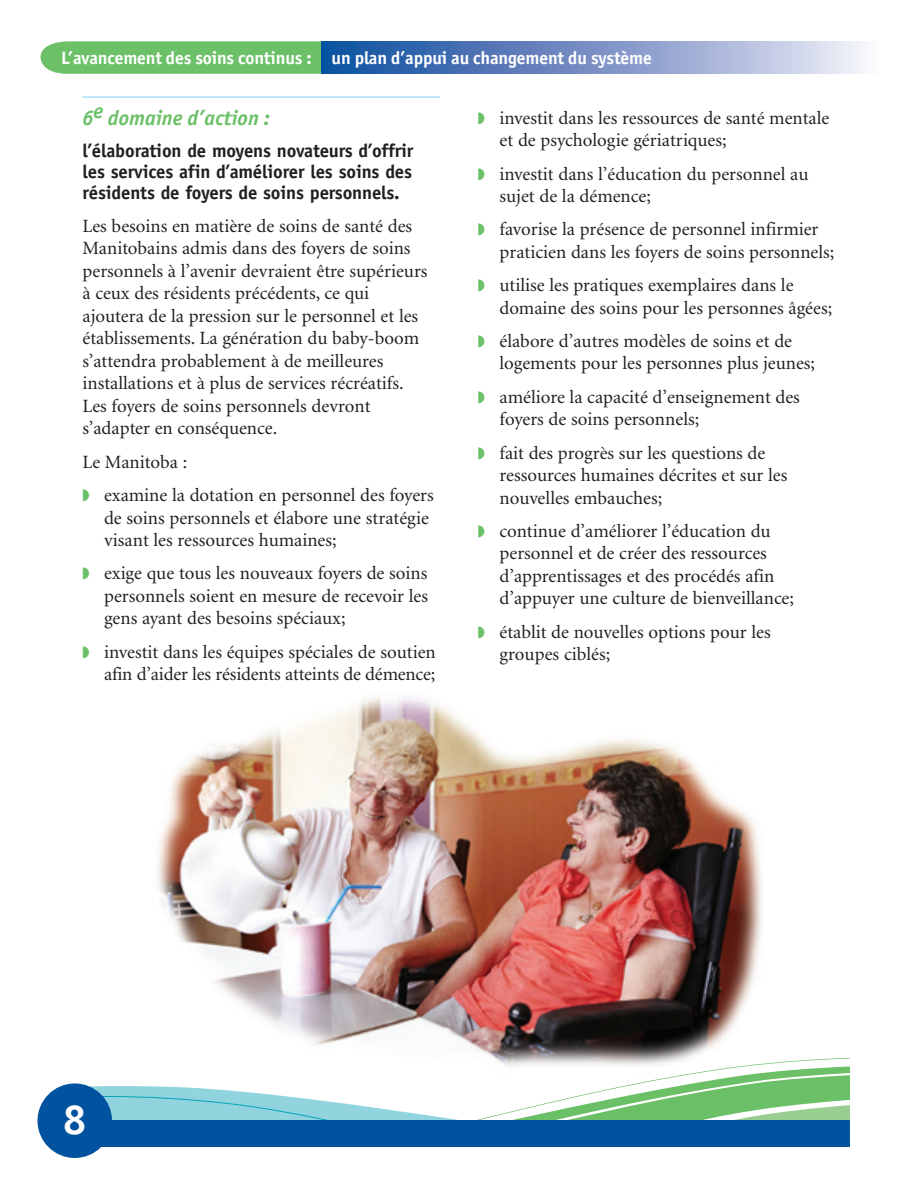
<style>
.page{position:relative;width:918px;height:1188px;background:#fff}
.page>*{position:absolute;margin:0;border:0;box-sizing:border-box;transform-origin:0 0}
.t1{font:700 42px "Officina San ITC";color:#fff}
.t2{font:italic 700 21px "Officina San ITC";color:#6cc068}
.t3{font:18.75px/22.5px "Minion";color:#231f20}
.t4{font:700 18.75px/21px "Officina Sans";letter-spacing:-.01em;color:#231f20;text-align:justify}
.t5{font:700 18px "Officina San ITC";letter-spacing:-.005em;color:#fff}
.s1{color:#6cc068}
</style>
<div class="page">
<img style="left:158px;top:697px;width:604px;height:361px">
<svg style="left:91px;top:1058px;width:759px;height:62px"></svg>
<div style="left:76px;top:1120px;width:774px;height:28px;background:#0153a0"></div>
<div style="left:38px;top:1083px;width:74px;height:75px;background:#0153a0;border-radius:50%"></div>
<hr style="left:83px;top:96px;width:357px;height:2px;background:#aae0f9">
<svg style="left:40px;top:41px;width:281px;height:33px;background:#71c26d"></svg>
<div style="left:321px;top:41px;width:557px;height:33px;background:linear-gradient(to right,#09469b,#f3ebf7)"></div>
<p class="t5" style="left:61px;top:46px;width:592px">L’avancement des soins continus : un plan d’appui au changement du système</p>
<p class="t2" style="left:83px;top:105px;width:189px">6e domaine d’action :</p>
<p class="t4" style="left:83px;top:140px;width:333px">l’élaboration de moyens novateurs d’offrir les services afin d’améliorer les soins des résidents de foyers de soins personnels.</p>
<p class="t3" style="left:83px;top:215px;width:347px">Les besoins en matière de soins de santé des Manitobains admis dans des foyers de soins personnels à l’avenir devraient être supérieurs à ceux des résidents précédents, ce qui ajoutera de la pression sur le personnel et les établissements. La génération du baby-boom s’attendra probablement à de meilleures installations et à plus de services récréatifs.<br>Les foyers de soins personnels devront s’adapter en conséquence.</p>
<p class="t3" style="left:83px;top:446px;width:353px;line-height:33.3px">Le Manitoba :<br><span class="s1">◗</span> examine la dotation en personnel des foyers</p>
<p class="t3" style="left:104px;top:507px;width:326px">de soins personnels et élabore une stratégie visant les ressources humaines;</p>
<p class="t3" style="left:104px;top:563px;width:325px;text-align:justify;text-indent:-22px"><span class="s1">◗</span> exige que tous les nouveaux foyers de soins personnels soient en mesure de recevoir les gens ayant des besoins spéciaux;</p>
<p class="t3" style="left:83px;top:641px;width:355px;text-align:right"><span class="s1">◗</span> investit dans les équipes spéciales de soutien afin d’aider les résidents atteints de démence;</p>
<p class="t3" style="left:500px;top:107px;width:331px;text-indent:-22px"><span class="s1">◗</span> investit dans les ressources de santé mentale et de psychologie gériatriques;</p>
<p class="t3" style="left:500px;top:163px;width:311px;text-indent:-22px"><span class="s1">◗</span> investit dans l’éducation du personnel au sujet de la démence;</p>
<p class="t3" style="left:500px;top:219px;width:336px;text-indent:-22px"><span class="s1">◗</span> favorise la présence de personnel infirmier praticien dans les foyers de soins personnels;</p>
<p class="t3" style="left:500px;top:275px;width:334px;text-indent:-22px"><span class="s1">◗</span> utilise les pratiques exemplaires dans le domaine des soins pour les personnes âgées;</p>
<p class="t3" style="left:500px;top:330px;width:317px;text-indent:-22px"><span class="s1">◗</span> élabore d’autres modèles de soins et de logements pour les personnes plus jeunes;</p>
<p class="t3" style="left:500px;top:386px;width:302px;text-indent:-22px"><span class="s1">◗</span> améliore la capacité d’enseignement des foyers de soins personnels;</p>
<p class="t3" style="left:500px;top:442px;width:289px;text-indent:-22px"><span class="s1">◗</span> fait des progrès sur les questions de ressources humaines décrites et sur les nouvelles embauches;</p>
<p class="t3" style="left:500px;top:520px;width:296px;text-indent:-22px"><span class="s1">◗</span> continue d’améliorer l’éducation du personnel et de créer des ressources d’apprentissages et des procédés afin d’appuyer une culture de bienveillance;</p>
<p class="t3" style="left:500px;top:621px;width:273px;text-indent:-22px"><span class="s1">◗</span> établit de nouvelles options pour les groupes ciblés;</p>
<h1 class="t1" style="left:63px;top:1093px;width:24px">8</h1>
</div>
